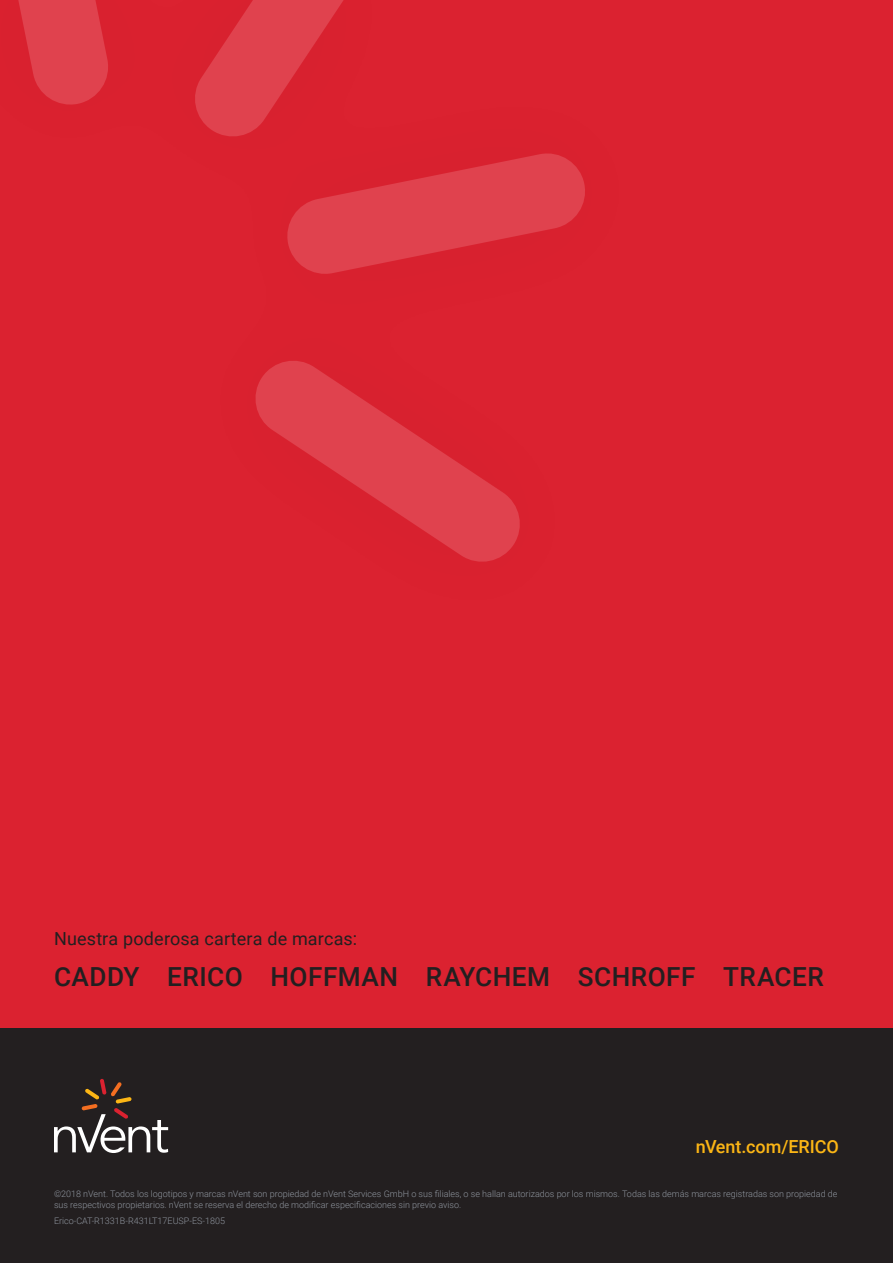
<style>
.page{position:relative;width:893px;height:1263px;background:#fff}
.page>*{position:absolute;margin:0;border:0;box-sizing:border-box;transform-origin:0 0}
.t1{font:500 26.25px "Roboto";letter-spacing:.015em;color:#231f20}
.t2{font:18px "Roboto";letter-spacing:.01em;color:#231f20}
.t3{font:500 18px "Roboto";color:#fcb615}
.t4{font:300 9px/10.8px "Roboto";color:#8f959e}
</style>
<div class="page">
<div style="left:0;top:0;width:893px;height:1028px;background:#db2230"></div>
<div style="left:0;top:1028px;width:893px;height:235px;background:#231f20"></div>
<svg style="left:18px;top:0;width:90px;height:105px"></svg>
<svg style="left:195px;top:0;width:148px;height:136px"></svg>
<svg style="left:287px;top:153px;width:298px;height:121px"></svg>
<svg style="left:255px;top:361px;width:265px;height:201px"></svg>
<svg style="left:54px;top:1079px;width:114px;height:74px"></svg>
<h2 class="t2" style="left:54px;top:925px;width:305px">Nuestra poderosa cartera de marcas:</h2>
<h1 class="t1" style="left:54px;top:958px;width:771px">CADDY ERICO HOFFMAN RAYCHEM SCHROFF TRACER</h1>
<h2 class="t3" style="left:696px;top:1134px;width:144px">nVent.com/ERICO</h2>
<p class="t4" style="left:54px;top:1188px;width:785px">©2018 nVent. Todos los logotipos y marcas nVent son propiedad de nVent Services GmbH o sus filiales, o se hallan autorizados por los mismos. Todas las demás marcas registradas son propiedad de sus respectivos propietarios. nVent se reserva el derecho de modificar especificaciones sin previo aviso.</p>
<p class="t4" style="left:54px;top:1215px;width:173px">Erico-CAT-R1331B-R431LT17EUSP-ES-1805</p>
</div>
